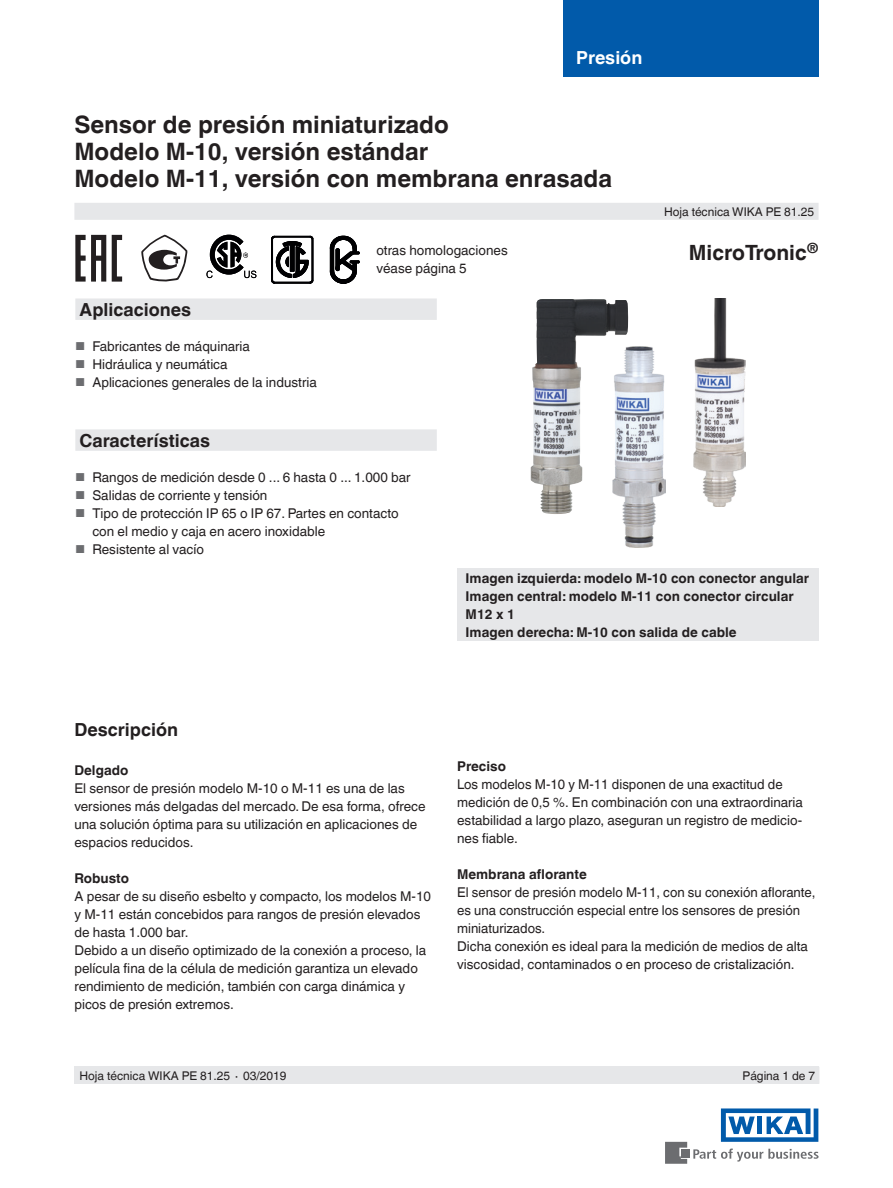
<style>
.page{position:relative;width:893px;height:1188px;background:#fff}
.page>*{position:absolute;margin:0;border:0;box-sizing:border-box;transform-origin:0 0}
.t1{font:700 24px/27px "Helvetica World";color:#231f20}
.t2{font:700 21px "Helvetica World";color:#231f20}
.t3{font:700 18px "Helvetica World";color:#231f20}
.t4{font:700 18px "Helvetica World";color:#fff}
.t5{font:13.5px/18px "Helvetica World";color:#231f20}
.t6{font:700 13.5px/18px "Helvetica World";color:#231f20}
.t7{font:12px "Helvetica World";color:#231f20}
.s1{font-size:11.55px;color:#6c6d70}
</style>
<div class="page">
<svg style="left:693px;top:1149px;width:126px;height:13px"></svg>
<div style="left:682px;top:1150px;width:8px;height:8px;background:#6c6d70"></div>
<svg style="left:665px;top:1142px;width:22px;height:22px"></svg>
<svg style="left:721px;top:1108px;width:97px;height:34px"></svg>
<div style="left:563px;top:0;width:256px;height:76px;background:#015aaa"></div>
<div style="left:74px;top:203px;width:745px;height:17px;background:#e6e7e9"></div>
<div style="left:74px;top:1066px;width:745px;height:18px;background:#e6e7e9"></div>
<div style="left:457px;top:569px;width:362px;height:72px;background:#e6e7e9"></div>
<img style="left:693px;top:298px;width:52px;height:208px">
<img style="left:622px;top:347px;width:43px;height:201px">
<img style="left:531px;top:299px;width:98px;height:215px">
<svg style="left:75px;top:298px;width:362px;height:153px"></svg>
<svg style="left:112px;top:235px;width:10px;height:47px"></svg>
<svg style="left:75px;top:235px;width:31px;height:47px"></svg>
<svg style="left:206px;top:235px;width:50px;height:43px"></svg>
<svg style="left:141px;top:235px;width:46px;height:46px"></svg>
<svg style="left:271px;top:236px;width:42px;height:47px"></svg>
<svg style="left:330px;top:236px;width:29px;height:47px"></svg>
<h3 class="t4" style="left:576px;top:47px;width:68px">Presión</h3>
<h1 class="t1" style="left:74px;top:111px;width:539px">Sensor de presión miniaturizado<br>Modelo M-10, versión estándar<br>Modelo M-11, versión con membrana enrasada</h1>
<h3 class="t3" style="left:80px;top:299px;width:113px">Aplicaciones</h3>
<p class="t5" style="left:75px;top:337px;width:176px"><span class="s1">■</span> Fabricantes de máquinaria</p>
<p class="t5" style="left:75px;top:355px;width:154px"><span class="s1">■</span> Hidráulica y neumática</p>
<p class="t5" style="left:75px;top:373px;width:243px"><span class="s1">■</span> Aplicaciones generales de la industria</p>
<p class="t5" style="left:376px;top:242px;width:133px">otras homologaciones véase página 5</p>
<h3 class="t3" style="left:80px;top:430px;width:132px">Características</h3>
<p class="t5" style="left:75px;top:468px;width:337px"><span class="s1">■</span> Rangos de medición desde 0 ... 6 hasta 0 ... 1.000 bar</p>
<p class="t5" style="left:75px;top:486px;width:193px"><span class="s1">■</span> Salidas de corriente y tensión</p>
<p class="t5" style="left:92px;top:504px;width:308px;text-indent:-17px"><span class="s1">■</span> Tipo de protección IP 65 o IP 67. Partes en contacto con el medio y caja en acero inoxidable</p>
<p class="t5" style="left:75px;top:540px;width:130px"><span class="s1">■</span> Resistente al vacío</p>
<p class="t7" style="left:664px;top:204px;width:152px">Hoja técnica WIKA PE 81.25</p>
<h2 class="t2" style="left:689px;top:241px;width:131px">MicroTronic<sup>®</sup></h2>
<p class="t6" style="left:466px;top:569px;width:345px">Imagen izquierda: modelo M-10 con conector angular Imagen central: modelo M-11 con conector circular M12 x 1<br>Imagen derecha: M-10 con salida de cable</p>
<h3 class="t3" style="left:74px;top:719px;width:105px">Descripción</h3>
<p class="t6" style="left:74px;top:761px;width:55px">Delgado</p>
<p class="t5" style="left:74px;top:779px;width:353px">El sensor de presión modelo M-10 o M-11 es una de las versiones más delgadas del mercado. De esa forma, ofrece una solución óptima para su utilización en aplicaciones de espacios reducidos.</p>
<p class="t6" style="left:74px;top:869px;width:56px">Robusto</p>
<p class="t5" style="left:74px;top:887px;width:358px">A pesar de su diseño esbelto y compacto, los modelos M-10 y M-11 están concebidos para rangos de presión elevados de hasta 1.000 bar.<br>Debido a un diseño optimizado de la conexión a proceso, la película fina de la célula de medición garantiza un elevado rendimiento de medición, también con carga dinámica y picos de presión extremos.</p>
<p class="t6" style="left:457px;top:757px;width:50px">Preciso</p>
<p class="t5" style="left:457px;top:775px;width:347px">Los modelos M-10 y M-11 disponen de una exactitud de medición de 0,5 %. En combinación con una extraordinaria estabilidad a largo plazo, aseguran un registro de medicio&shy;nes fiable.</p>
<p class="t6" style="left:457px;top:865px;width:131px">Membrana aflorante</p>
<p class="t5" style="left:457px;top:883px;width:360px">El sensor de presión modelo M-11, con su conexión aflorante, es una construcción especial entre los sensores de presión miniaturizados.<br>Dicha conexión es ideal para la medición de medios de alta viscosidad, contaminados o en proceso de cristalización.</p>
<p class="t7" style="left:80px;top:1068px;width:209px">Hoja técnica WIKA PE 81.25 ∙ 03/2019</p>
<p class="t7" style="left:743px;top:1068px;width:74px">Página 1 de 7</p>
</div>
